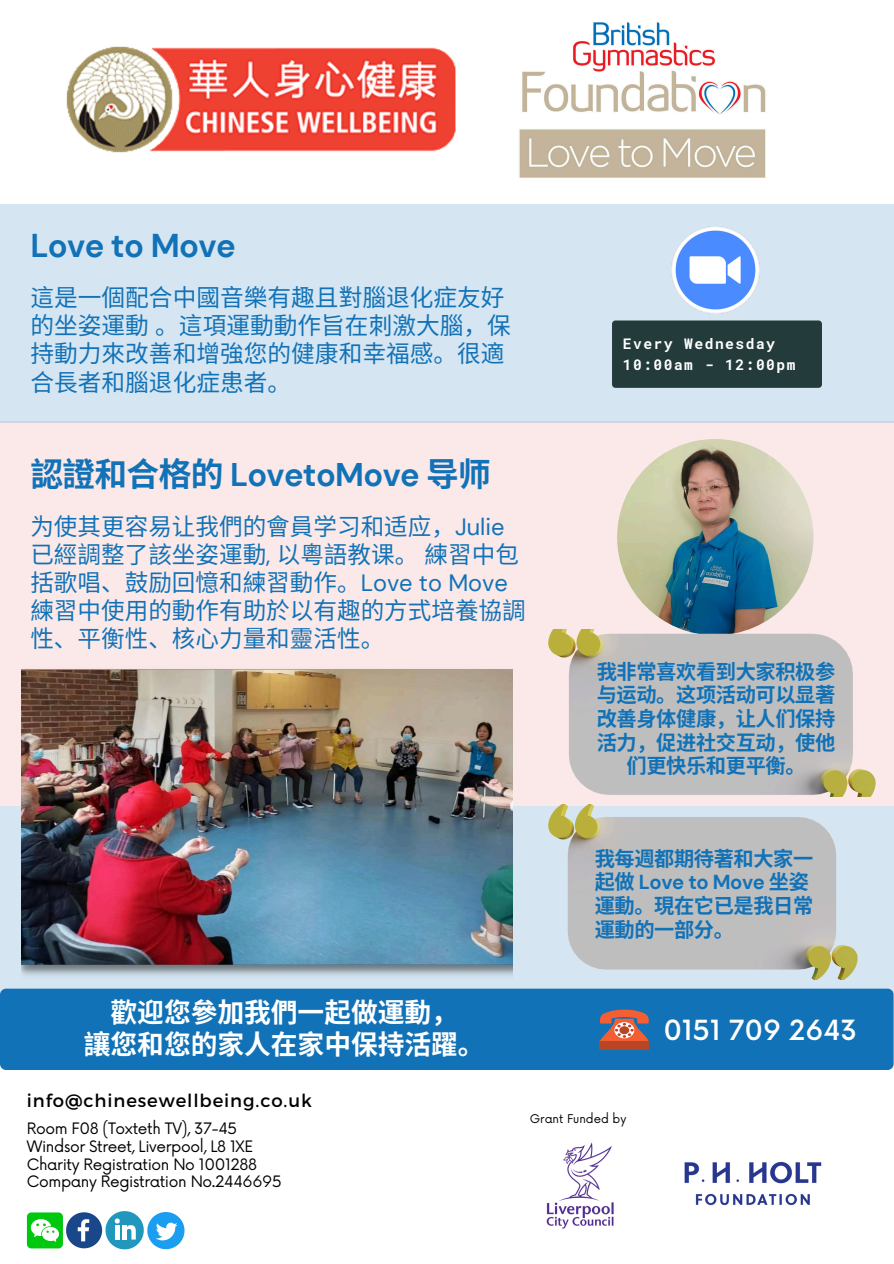
<style>
.page{position:relative;width:894px;height:1264px;background:#fff}
.page>*{position:absolute;margin:0;border:0;box-sizing:border-box;transform-origin:0 0}
.t1{font:700 33px "DM Sans";letter-spacing:-.02em;color:#1272b7}
.t2{font:700 32.7px "DM Sans";letter-spacing:-.02em;color:#1272b7}
.t3{font:500 27.15px/31.3px "Now";color:#fff}
.t4{font:700 26.7px/31.5px "Noto Sans CJ Ksc";color:#fff;text-align:center}
.t5{font:23.7px/28.2px "Noto Sans CJ Ksc";color:#1272b7}
.t6{font:23.55px/28.2px "Noto Sans CJ Ksc";color:#1272b7}
.t7{font:700 20.25px/23.7px "Noto Sans CJ Ksc";letter-spacing:-.02em;color:#1272b7;text-align:center}
.t8{font:18px "Montserrat";letter-spacing:.05em;color:#000}
.t9{font:15.3px/18px "Now";letter-spacing:-.025em;color:#000}
.t10{font:700 14.7px/20.2px "Roboto Mono";letter-spacing:.1em;color:#fff}
.t11{font:11.7px "Now";color:#000}
.s1{font-family:"Noto Sans CJ Ksc"}
.s2{font-family:"DM Sans"}
</style>
<div class="page">
<div style="left:0;top:421px;width:893px;height:385px;background:#fbe9e9"></div>
<div style="left:0;top:204px;width:893px;height:218px;background:#d5e6f2"></div>
<div style="left:0;top:806px;width:893px;height:186px;background:#d5e6f2"></div>
<img style="left:617px;top:439px;width:196px;height:196px;border-radius:50%">
<div style="left:612px;top:320px;width:209px;height:68px;background:#243b3b;border-radius:3px"></div>
<img style="left:671px;top:226px;width:88px;height:88px">
<img style="left:519px;top:22px;width:247px;height:156px">
<img style="left:548px;top:629px;width:327px;height:167px">
<img style="left:548px;top:804px;width:309px;height:175px">
<img style="left:66px;top:46px;width:390px;height:107px">
<img style="left:21px;top:669px;width:491px;height:307px">
<div style="left:0;top:988px;width:893px;height:81px;background:#1272b7;border-radius:6px"></div>
<div style="left:599px;top:1041px;width:50px;height:8px;background:#b84625"></div>
<svg style="left:599px;top:1009px;width:50px;height:32px"></svg>
<img style="left:684px;top:1161px;width:138px;height:45px">
<svg style="left:27px;top:1211px;width:157px;height:38px"></svg>
<img style="left:546px;top:1142px;width:68px;height:87px">
<h3 class="t1" style="left:30px;top:224px;width:207px">Love to Move</h3>
<p class="t5" style="left:30px;top:282px;width:482px">這是一個配合中國音樂有趣且對腦退化症友好的坐姿運動。這項運動動作旨在刺激大腦，保持動力來改善和增強您的健康和幸福感。很適合長者和腦退化症患者。</p>
<p class="t2" style="left:30px;top:453px;width:462px"><span class="s1">認證和合格的</span> LovetoMove <span class="s1">导师</span></p>
<h4 class="t6" style="left:30px;top:511px;width:497px">为使其更容易让我們的會員学习和适应，<span class="s2">Julie</span>已經調整了該坐姿運動<span class="s2">,</span> 以粵語教课。練習中包括歌唱、鼓励回憶和練習動作。<span class="s2">Love to Move</span>練習中使用的動作有助於以有趣的方式培養協調性、平衡性、核心力量和靈活性。</h4>
<p class="t4" style="left:84px;top:995px;width:402px">歡迎您參加我們一起做運動，<br>讓您和您的家人在家中保持活躍。</p>
<p class="t10" style="left:622px;top:333px;width:174px">Every Wednesday<br>10:00am - 12:00pm</p>
<p class="t7" style="left:596px;top:658px;width:240px">我非常喜欢看到大家积极参与运动。这项活动可以显著改善身体健康，让人们保持活力，促进社交互动，使他们更快乐和更平衡。</p>
<p class="t7" style="left:594px;top:845px;width:220px;text-align:left">我每週都期待著和大家一起做 <span class="s2">Love to Move</span> 坐姿運動。現在它已是我日常運動的一部分。</p>
<h4 class="t3" style="left:698px;top:1001px;width:129px">0151<br>709 2643</h4>
<h2 class="t3" style="left:663px;top:1015px;width:195px">0151 709 2643</h2>
<p class="t8" style="left:27px;top:1088px;width:286px">info@chinesewellbeing.co.uk</p>
<p class="t9" style="left:27px;top:1119px;width:228px">Room F08 (Toxteth TV), 37-45<br>Windsor Street, Liverpool, L8 1XE</p>
<p class="t9" style="left:27px;top:1155px;width:232px">Charity Registration No 1001288</p>
<p class="t9" style="left:27px;top:1173px;width:256px">Company Registration No.2446695</p>
<p class="t11" style="left:529px;top:1112px;width:98px">Grant Funded by</p>
</div>
